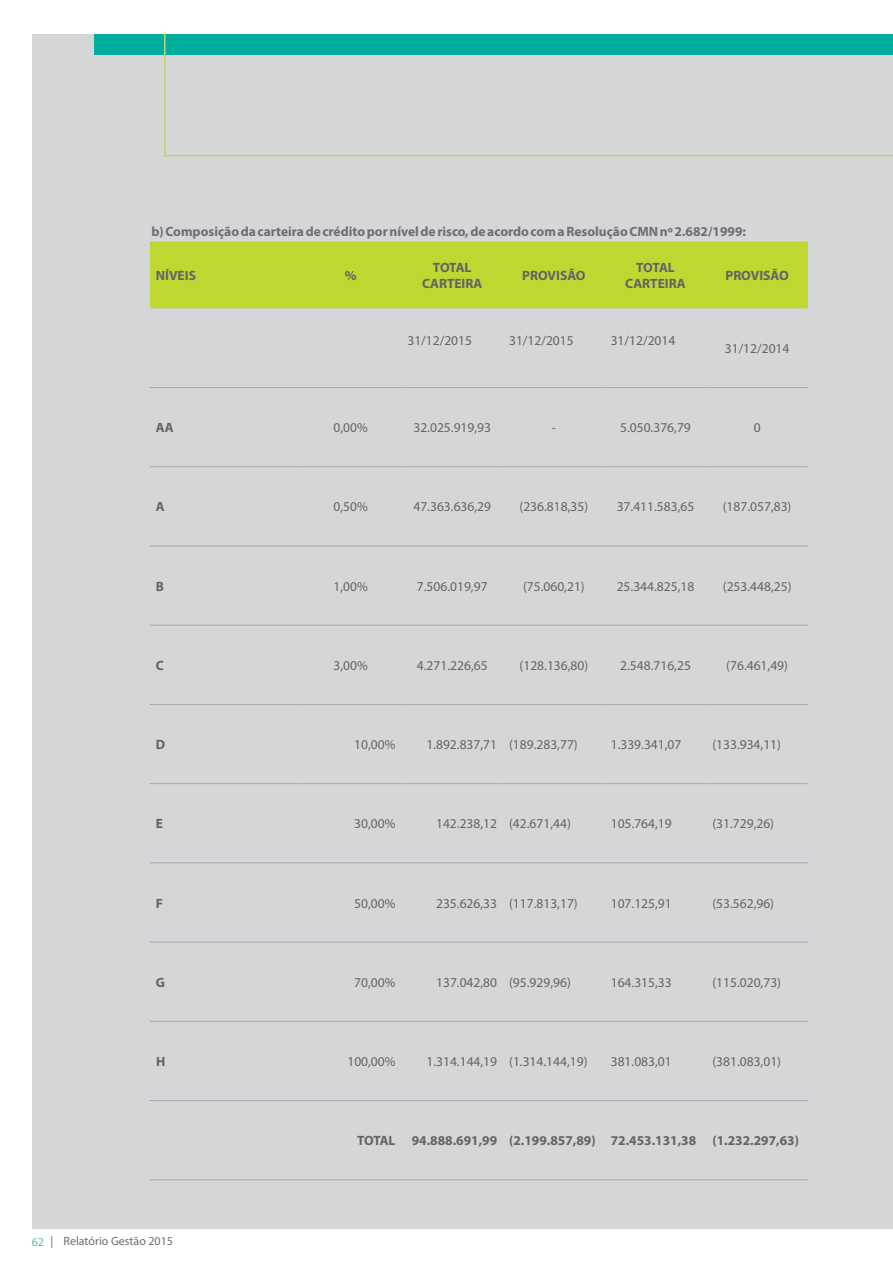
<style>
.page{position:relative;width:893px;height:1263px;background:#fff}
.page>*{position:absolute;margin:0;border:0;box-sizing:border-box;transform-origin:0 0}
.t1{font:13.5px "Myriad Pro";color:#636466}
.t2{font:700 13.5px/16.2px "Myriad Pro";color:#636466;text-align:center}
.t3{font:700 13.5px "Myriad Pro";color:#6d6e71}
.t4{font:12px "Myriad Pro";color:#6b6c6f}
.t5{font:12px "Myriad Pro";color:#4ec1b5}
</style>
<div class="page">
<div style="left:33px;top:34px;width:860px;height:1195px;background:#d4d6d7"></div>
<div style="left:94px;top:34px;width:799px;height:20px;background:#00ae9d"></div>
<div style="left:150px;top:241px;width:658px;height:67px;background:#bfd730"></div>
<hr style="left:150px;top:546px;width:150px;height:1px;background:#a7a9ac">
<hr style="left:300px;top:546px;width:101px;height:1px;background:#a7a9ac">
<hr style="left:401px;top:546px;width:102px;height:1px;background:#a7a9ac">
<hr style="left:503px;top:546px;width:102px;height:1px;background:#a7a9ac">
<hr style="left:605px;top:546px;width:101px;height:1px;background:#a7a9ac">
<hr style="left:706px;top:546px;width:102px;height:1px;background:#a7a9ac">
<hr style="left:150px;top:625px;width:150px;height:1px;background:#a7a9ac">
<hr style="left:300px;top:625px;width:101px;height:1px;background:#a7a9ac">
<hr style="left:401px;top:625px;width:102px;height:1px;background:#a7a9ac">
<hr style="left:503px;top:625px;width:102px;height:1px;background:#a7a9ac">
<hr style="left:605px;top:625px;width:101px;height:1px;background:#a7a9ac">
<hr style="left:706px;top:625px;width:102px;height:1px;background:#a7a9ac">
<hr style="left:150px;top:387px;width:150px;height:1px;background:#a7a9ac">
<hr style="left:300px;top:387px;width:101px;height:1px;background:#a7a9ac">
<hr style="left:401px;top:387px;width:102px;height:1px;background:#a7a9ac">
<hr style="left:503px;top:387px;width:102px;height:1px;background:#a7a9ac">
<hr style="left:605px;top:387px;width:101px;height:1px;background:#a7a9ac">
<hr style="left:706px;top:387px;width:102px;height:1px;background:#a7a9ac">
<hr style="left:150px;top:466px;width:150px;height:1px;background:#a7a9ac">
<hr style="left:300px;top:466px;width:101px;height:1px;background:#a7a9ac">
<hr style="left:401px;top:466px;width:102px;height:1px;background:#a7a9ac">
<hr style="left:503px;top:466px;width:102px;height:1px;background:#a7a9ac">
<hr style="left:605px;top:466px;width:101px;height:1px;background:#a7a9ac">
<hr style="left:706px;top:466px;width:102px;height:1px;background:#a7a9ac">
<hr style="left:150px;top:704px;width:150px;height:1px;background:#a7a9ac">
<hr style="left:300px;top:704px;width:101px;height:1px;background:#a7a9ac">
<hr style="left:401px;top:704px;width:102px;height:1px;background:#a7a9ac">
<hr style="left:503px;top:704px;width:102px;height:1px;background:#a7a9ac">
<hr style="left:605px;top:704px;width:101px;height:1px;background:#a7a9ac">
<hr style="left:706px;top:704px;width:102px;height:1px;background:#a7a9ac">
<hr style="left:150px;top:783px;width:150px;height:1px;background:#a7a9ac">
<hr style="left:300px;top:783px;width:101px;height:1px;background:#a7a9ac">
<hr style="left:401px;top:783px;width:102px;height:1px;background:#a7a9ac">
<hr style="left:503px;top:783px;width:102px;height:1px;background:#a7a9ac">
<hr style="left:605px;top:783px;width:101px;height:1px;background:#a7a9ac">
<hr style="left:706px;top:783px;width:102px;height:1px;background:#a7a9ac">
<hr style="left:150px;top:862px;width:150px;height:1px;background:#a7a9ac">
<hr style="left:300px;top:862px;width:101px;height:1px;background:#a7a9ac">
<hr style="left:401px;top:862px;width:102px;height:1px;background:#a7a9ac">
<hr style="left:503px;top:862px;width:102px;height:1px;background:#a7a9ac">
<hr style="left:605px;top:862px;width:101px;height:1px;background:#a7a9ac">
<hr style="left:706px;top:862px;width:102px;height:1px;background:#a7a9ac">
<hr style="left:150px;top:942px;width:150px;height:1px;background:#a7a9ac">
<hr style="left:300px;top:942px;width:101px;height:1px;background:#a7a9ac">
<hr style="left:401px;top:942px;width:102px;height:1px;background:#a7a9ac">
<hr style="left:503px;top:942px;width:102px;height:1px;background:#a7a9ac">
<hr style="left:605px;top:942px;width:101px;height:1px;background:#a7a9ac">
<hr style="left:706px;top:942px;width:102px;height:1px;background:#a7a9ac">
<hr style="left:150px;top:1021px;width:150px;height:1px;background:#a7a9ac">
<hr style="left:300px;top:1021px;width:101px;height:1px;background:#a7a9ac">
<hr style="left:401px;top:1021px;width:102px;height:1px;background:#a7a9ac">
<hr style="left:503px;top:1021px;width:102px;height:1px;background:#a7a9ac">
<hr style="left:605px;top:1021px;width:101px;height:1px;background:#a7a9ac">
<hr style="left:706px;top:1021px;width:102px;height:1px;background:#a7a9ac">
<hr style="left:150px;top:1100px;width:150px;height:1px;background:#a7a9ac">
<hr style="left:300px;top:1100px;width:101px;height:1px;background:#a7a9ac">
<hr style="left:401px;top:1100px;width:102px;height:1px;background:#a7a9ac">
<hr style="left:503px;top:1100px;width:102px;height:1px;background:#a7a9ac">
<hr style="left:605px;top:1100px;width:101px;height:1px;background:#a7a9ac">
<hr style="left:706px;top:1100px;width:102px;height:1px;background:#a7a9ac">
<hr style="left:150px;top:1179px;width:150px;height:1px;background:#a7a9ac">
<hr style="left:300px;top:1179px;width:101px;height:1px;background:#a7a9ac">
<hr style="left:401px;top:1179px;width:102px;height:1px;background:#a7a9ac">
<hr style="left:503px;top:1179px;width:102px;height:1px;background:#a7a9ac">
<hr style="left:605px;top:1179px;width:101px;height:1px;background:#a7a9ac">
<hr style="left:706px;top:1179px;width:102px;height:1px;background:#a7a9ac">
<hr style="left:164px;top:155px;width:729px;height:1px;background:#bbd876">
<hr style="left:164px;top:34px;width:1px;height:122px;background:#bbd876">
<p class="t3" style="left:152px;top:222px;width:596px">b) Composição da carteira de crédito por nível de risco, de acordo com a Resolução CMN nº 2.682/1999:</p>
<p class="t2" style="left:156px;top:267px;width:42px">NÍVEIS</p>
<p class="t2" style="left:345px;top:267px;width:13px">%</p>
<p class="t2" style="left:422px;top:259px;width:62px">TOTAL<br>CARTEIRA</p>
<p class="t2" style="left:522px;top:267px;width:65px">PROVISÃO</p>
<p class="t2" style="left:625px;top:259px;width:62px">TOTAL<br>CARTEIRA</p>
<p class="t2" style="left:725px;top:267px;width:65px">PROVISÃO</p>
<p class="t1" style="left:407px;top:332px;width:66px">31/12/2015</p>
<p class="t1" style="left:509px;top:332px;width:66px">31/12/2015</p>
<p class="t1" style="left:611px;top:332px;width:66px">31/12/2014</p>
<p class="t1" style="left:725px;top:340px;width:66px">31/12/2014</p>
<p class="t2" style="left:156px;top:419px;width:19px">AA</p>
<p class="t1" style="left:333px;top:419px;width:36px">0,00%</p>
<p class="t1" style="left:413px;top:419px;width:79px">32.025.919,93</p>
<p class="t1" style="left:552px;top:419px;width:6px">-</p>
<p class="t1" style="left:620px;top:419px;width:72px">5.050.376,79</p>
<p class="t1" style="left:754px;top:419px;width:8px">0</p>
<p class="t2" style="left:156px;top:498px;width:10px">A</p>
<p class="t1" style="left:333px;top:499px;width:36px">0,50%</p>
<p class="t1" style="left:413px;top:499px;width:79px">47.363.636,29</p>
<p class="t1" style="left:520px;top:499px;width:70px">(236.818,35)</p>
<p class="t1" style="left:617px;top:499px;width:79px">37.411.583,65</p>
<p class="t1" style="left:723px;top:499px;width:70px">(187.057,83)</p>
<p class="t2" style="left:156px;top:577px;width:10px">B</p>
<p class="t1" style="left:333px;top:578px;width:36px">1,00%</p>
<p class="t1" style="left:417px;top:578px;width:72px">7.506.019,97</p>
<p class="t1" style="left:523px;top:578px;width:63px">(75.060,21)</p>
<p class="t1" style="left:617px;top:578px;width:79px">25.344.825,18</p>
<p class="t1" style="left:723px;top:578px;width:70px">(253.448,25)</p>
<p class="t2" style="left:156px;top:657px;width:10px">C</p>
<p class="t1" style="left:333px;top:657px;width:36px">3,00%</p>
<p class="t1" style="left:417px;top:657px;width:72px">4.271.226,65</p>
<p class="t1" style="left:520px;top:657px;width:70px">(128.136,80)</p>
<p class="t1" style="left:620px;top:657px;width:72px">2.548.716,25</p>
<p class="t1" style="left:726px;top:657px;width:63px">(76.461,49)</p>
<p class="t2" style="left:156px;top:736px;width:11px">D</p>
<p class="t1" style="left:354px;top:736px;width:43px">10,00%</p>
<p class="t1" style="left:426px;top:736px;width:153px">1.892.837,71 (189.283,77)</p>
<p class="t1" style="left:611px;top:736px;width:72px">1.339.341,07</p>
<p class="t1" style="left:712px;top:736px;width:70px">(133.934,11)</p>
<p class="t2" style="left:156px;top:815px;width:9px">E</p>
<p class="t1" style="left:354px;top:815px;width:43px">30,00%</p>
<p class="t1" style="left:436px;top:815px;width:136px">142.238,12 (42.671,44)</p>
<p class="t1" style="left:611px;top:815px;width:62px">105.764,19</p>
<p class="t1" style="left:712px;top:815px;width:63px">(31.729,26)</p>
<p class="t2" style="left:156px;top:894px;width:9px">F</p>
<p class="t1" style="left:354px;top:895px;width:43px">50,00%</p>
<p class="t1" style="left:436px;top:895px;width:143px">235.626,33 (117.813,17)</p>
<p class="t1" style="left:611px;top:895px;width:62px">107.125,91</p>
<p class="t1" style="left:712px;top:895px;width:63px">(53.562,96)</p>
<p class="t2" style="left:156px;top:974px;width:11px">G</p>
<p class="t1" style="left:354px;top:974px;width:43px">70,00%</p>
<p class="t1" style="left:436px;top:974px;width:136px">137.042,80 (95.929,96)</p>
<p class="t1" style="left:611px;top:974px;width:62px">164.315,33</p>
<p class="t1" style="left:712px;top:974px;width:70px">(115.020,73)</p>
<p class="t2" style="left:156px;top:1053px;width:11px">H</p>
<p class="t1" style="left:347px;top:1053px;width:50px">100,00%</p>
<p class="t1" style="left:426px;top:1053px;width:163px">1.314.144,19 (1.314.144,19)</p>
<p class="t1" style="left:611px;top:1053px;width:62px">381.083,01</p>
<p class="t1" style="left:712px;top:1053px;width:70px">(381.083,01)</p>
<p class="t5" style="left:32px;top:1235px;width:14px">62</p>
<p class="t4" style="left:50px;top:1233px;width:124px">| Relatório Gestão 2015</p>
<p class="t2" style="left:357px;top:1132px;width:443px">TOTAL 94.888.691,99 (2.199.857,89) 72.453.131,38 (1.232.297,63)</p>
</div>
